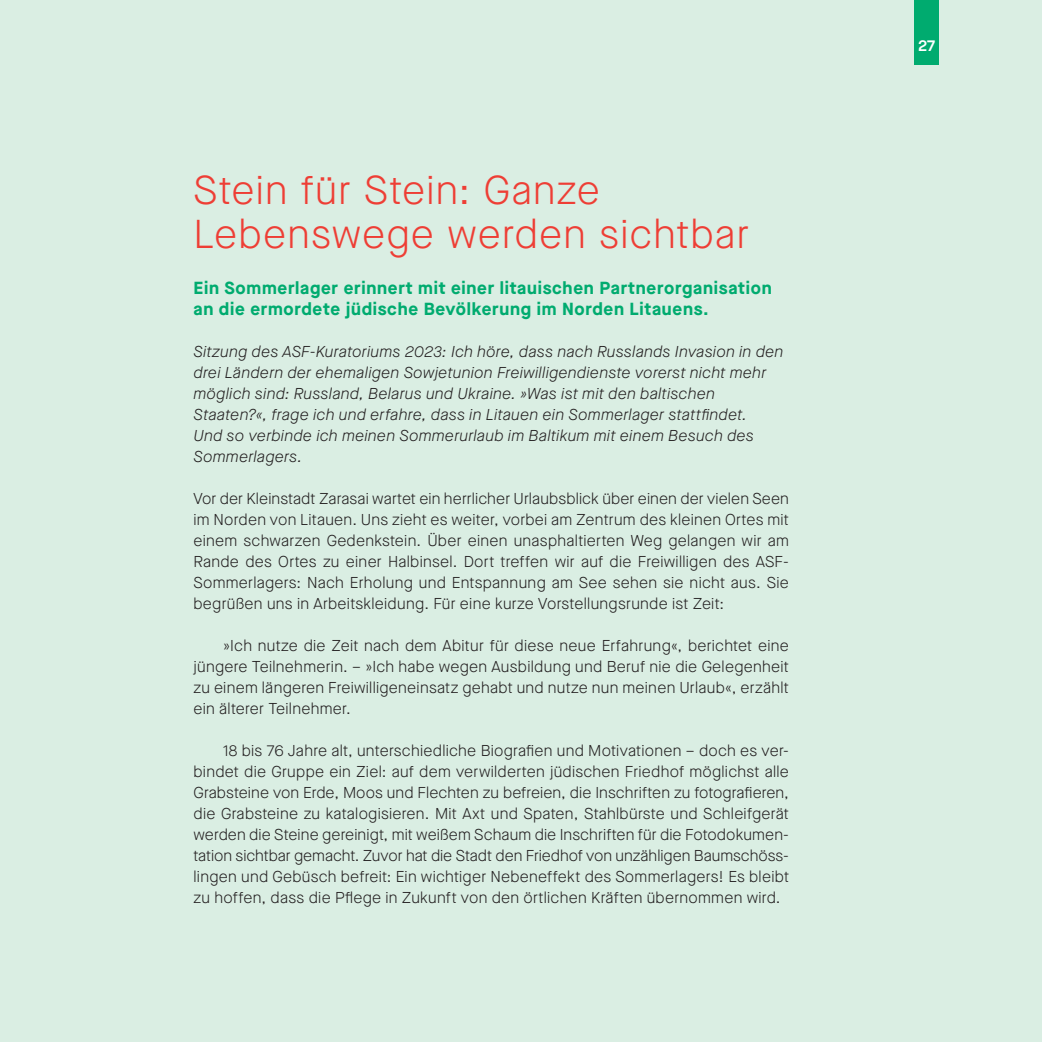
<style>
.page{position:relative;width:1042px;height:1042px;background:#daeee3}
.page>*{position:absolute;margin:0;border:0;box-sizing:border-box;transform-origin:0 0}
.t1{font:300 40.25px/43.8px "Maison Neue";letter-spacing:.03em;color:#ee3e35}
.t2{font:700 17.5px/21px "Maison Neue";letter-spacing:.04em;color:#00ab6f}
.t3{font:300 15.75px/21px "Maison Neue";letter-spacing:.02em;color:#231f20;text-align:justify}
.t4{font:italic 300 15.75px/21px "Maison Neue";letter-spacing:.015em;color:#231f20}
.t5{font:600 15.75px "Maison Neue";color:#fff}
</style>
<div class="page">
<div style="left:914px;top:0;width:25px;height:64px;background:#00ab6f"></div>
<h1 class="t1" style="left:193px;top:168px;width:557px">Stein für Stein: Ganze<br>Lebenswege werden sichtbar</h1>
<p class="t2" style="left:193px;top:277px;width:580px">Ein Sommerlager erinnert mit einer litauischen Partnerorganisation an die ermordete jüdische Bevölkerung im Norden Litauens.</p>
<p class="t4" style="left:193px;top:341px;width:591px">Sitzung des ASF-Kuratoriums 2023: Ich höre, dass nach Russlands Invasion in den drei Ländern der ehemaligen Sowjetunion Freiwilligendienste vorerst nicht mehr möglich sind: Russland, Belarus und Ukraine. »Was ist mit den baltischen Staaten?«, frage ich und erfahre, dass in Litauen ein Sommerlager stattfindet.<br>Und so verbinde ich meinen Sommerurlaub im Baltikum mit einem Besuch des Sommerlagers.</p>
<p class="t3" style="left:193px;top:488px;width:597px">Vor der Kleinstadt Zarasai wartet ein herrlicher Urlaubsblick über einen der vielen Seen im Norden von Litauen. Uns zieht es weiter, vorbei am Zentrum des kleinen Ortes mit einem schwarzen Gedenkstein. Über einen unasphaltierten Weg gelangen wir am Rande des Ortes zu einer Halbinsel. Dort treffen wir auf die Freiwilligen des ASF-Sommerlagers: Nach Erholung und Entspannung am See sehen sie nicht aus. Sie begrüßen uns in Arbeitskleidung. Für eine kurze Vorstellungsrunde ist Zeit:</p>
<p class="t3" style="left:193px;top:635px;width:597px;text-indent:30px">»Ich nutze die Zeit nach dem Abitur für diese neue Erfahrung«, berichtet eine jüngere Teilnehmerin. – »Ich habe wegen Ausbildung und Beruf nie die Gelegenheit zu einem längeren Freiwilligeneinsatz gehabt und nutze nun meinen Urlaub«, erzählt ein älterer Teilnehmer.</p>
<p class="t3" style="left:193px;top:740px;width:597px;text-indent:30px">18 bis 76 Jahre alt, unterschiedliche Biografien und Motivationen – doch es ver&shy;bindet die Gruppe ein Ziel: auf dem verwilderten jüdischen Friedhof möglichst alle Grabsteine von Erde, Moos und Flechten zu befreien, die Inschriften zu fotografieren, die Grabsteine zu katalogisieren. Mit Axt und Spaten, Stahlbürste und Schleifgerät werden die Steine gereinigt, mit weißem Schaum die Inschriften für die Fotodokumen&shy;tation sichtbar gemacht. Zuvor hat die Stadt den Friedhof von unzähligen Baumschöss&shy;lingen und Gebüsch befreit: Ein wichtiger Nebeneffekt des Sommerlagers! Es bleibt zu hoffen, dass die Pflege in Zukunft von den örtlichen Kräften übernommen wird.</p>
<p class="t5" style="left:918px;top:34px;width:18px">27</p>
</div>
